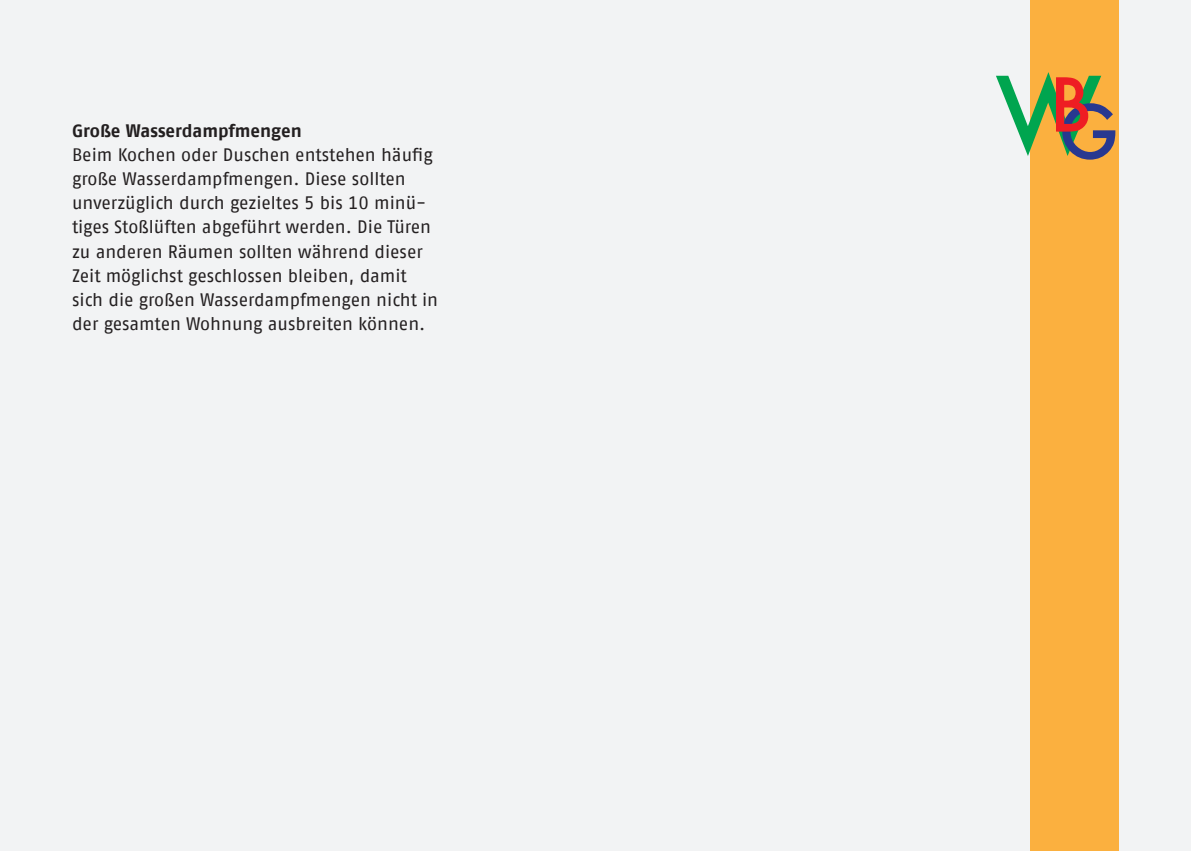
<style>
.page{position:relative;width:1191px;height:851px;background:#fff}
.page>*{position:absolute;margin:0;border:0;box-sizing:border-box;transform-origin:0 0}
.t1{font:500 100px "Futura";color:#00a54f}
.Body{font:18px/24px "Fago No Regular Tf";letter-spacing:-.005em;color:#231f20}
.Head_3{font:18px "Fago No Bold Tf";letter-spacing:-.005em;color:#231f20}
.s1{font-size:72px;color:#283890}
</style>
<div class="page">
<div style="left:0;top:0;width:1191px;height:850px;background:#f2f3f4"></div>
<div style="left:1030px;top:0;width:89px;height:850px;background:#fbb03f"></div>
<p class="Head_3" style="left:72px;top:120px;width:231px">Große Wasserdampfmengen</p>
<p class="Body" style="left:72px;top:143px;width:362px">Beim Kochen oder Duschen entstehen häufig große Wasserdampfmengen. Diese sollten</p>
<p class="Body" style="left:72px;top:191px;width:367px">unverzüglich durch gezieltes 5 bis 10 minü&shy;tiges Stoßlüften abgeführt werden. Die Türen zu anderen Räumen sollten während dieser Zeit möglichst geschlossen bleiben, damit sich die großen Wasserdampfmengen nicht in der gesamten Wohnung ausbreiten können.</p>
<h1 class="t1" style="left:995px;top:45px;width:125px">W<sup>B</sup><span class="s1">G</span></h1>
</div>
